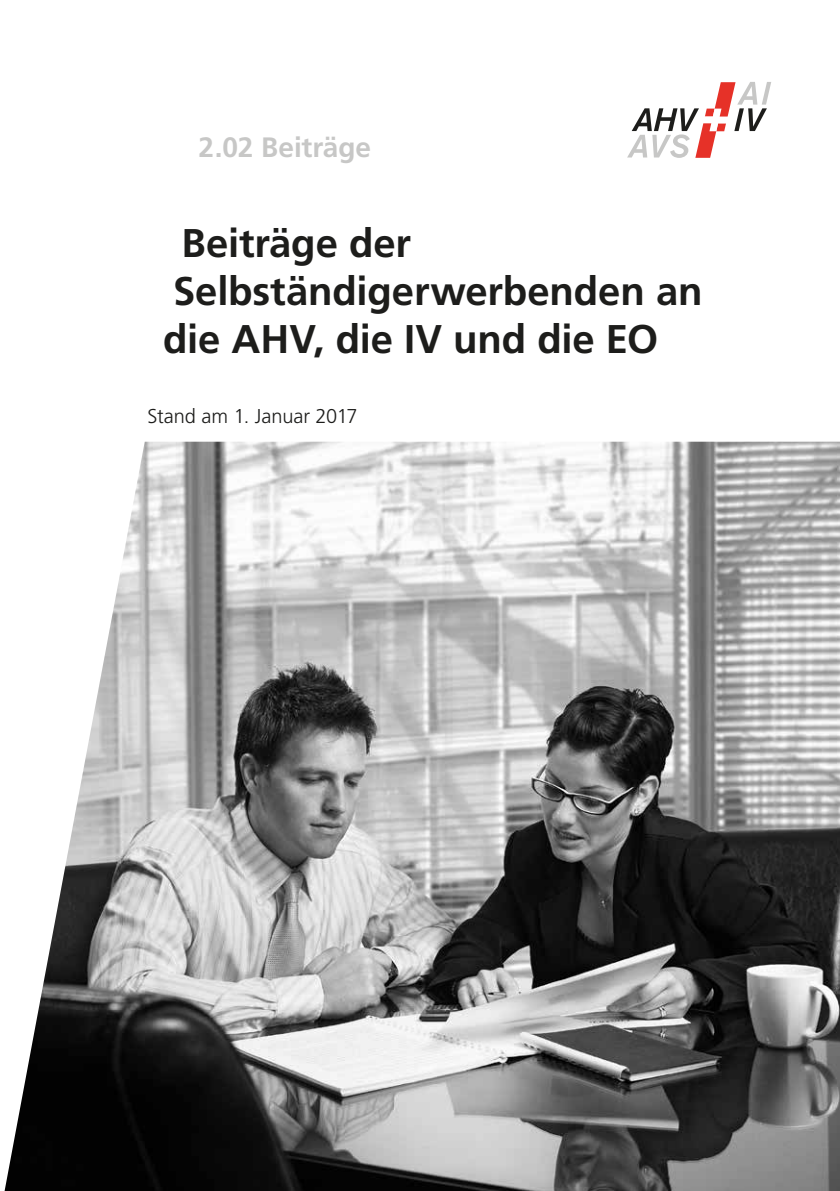
<style>
.page{position:relative;width:840px;height:1191px;background:#fff}
.page>*{position:absolute;margin:0;border:0;box-sizing:border-box;transform-origin:0 0}
.MB_Titel{font:700 40px/48.2px "Frutiger";letter-spacing:-.005em;color:#1d1d1b}
.MB_Gruppe_Titelseite{font:700 28px "Frutiger";color:#c7c7c6}
.Grundtext{font:300 20px "Frutiger";letter-spacing:-.005em;color:#1d1d1b}
</style>
<div class="page">
<svg style="left:627px;top:82px;width:143px;height:76px"></svg>
<img style="left:4px;top:442px;width:835px;height:749px">
<p class="MB_Gruppe_Titelseite" style="left:198px;top:131px;width:174px">2.02 Beiträge</p>
<p class="MB_Titel" style="left:181px;top:219px;width:231px">Beiträge der</p>
<p class="MB_Titel" style="left:163px;top:267px;width:540px">Selbständigerwerbenden an die AHV, die IV und die EO</p>
<p class="Grundtext" style="left:147px;top:405px;width:211px">Stand am 1. Januar 2017</p>
</div>
